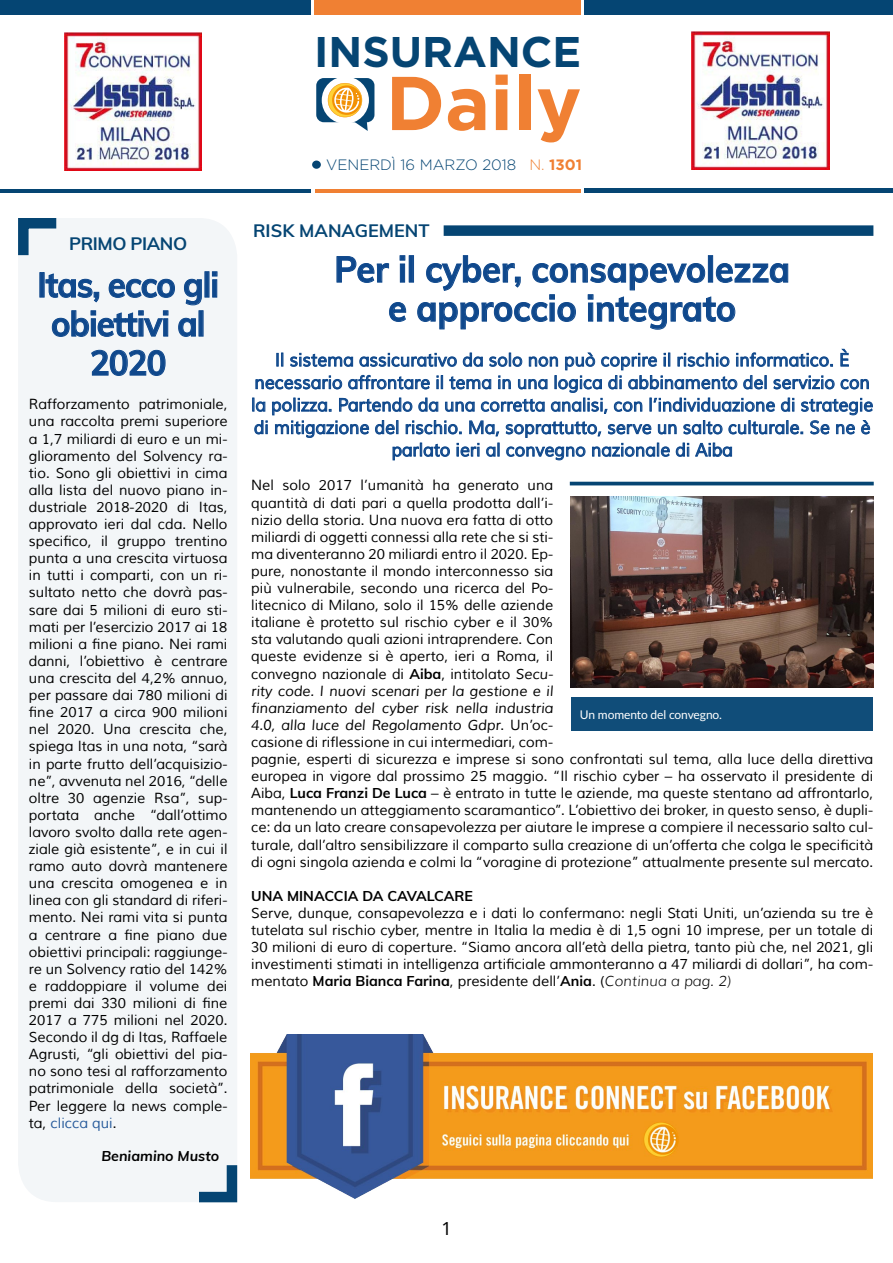
<style>
.page{position:relative;width:893px;height:1263px;background:#fff}
.page>*{position:absolute;margin:0;border:0;box-sizing:border-box;transform-origin:0 0}
.t1{font:700 76.05px "Gotham";color:#f08033}
.t2{font:700 42.9px "Gotham";color:#054573}
.t3{font:700 36px/39px "Muli";color:#0f488c;text-align:center;scale:.95 1}
.t4{font:700 34.5px/39px "Muli";letter-spacing:-.025em;color:#0f488c;text-align:center;scale:.95 1}
.t5{font:18px/22.5px "Muli";letter-spacing:.01em;color:#0f488c;text-align:center;scale:.95 1}
.t6{font:700 18px "Muli";color:#054573}
.t7{font:700 18px "Muli";letter-spacing:-.025em;color:#054573}
.t8{font:18px "Noto Sans";color:#000}
.t9{font:300 15px "Gotham";color:#054573}
.t10{font:700 15px "Gotham";color:#f08033}
.t11{font:14.25px/17.1px "Muli";color:#000;text-align:justify}
.t12{font:700 14.25px "Muli";color:#000}
.t13{font:italic 700 14.25px "Muli";color:#000}
.t14{font:12px "Lato";letter-spacing:-.01em;color:#fff}
.s1{color:#275b9b}
.s2{font-weight:300}
.s3{font-weight:700}
.s4{font-style:italic}
.s5{font-weight:300;font-style:italic}
</style>
<div class="page">
<div style="left:312px;top:161px;width:9px;height:8px;background:#054573;border-radius:50%"></div>
<div style="left:0;top:0;width:310px;height:15px;background:#054573"></div>
<div style="left:585px;top:0;width:308px;height:14px;background:#054573"></div>
<div style="left:314px;top:0;width:267px;height:15px;background:#f08033"></div>
<hr style="left:0;top:189px;width:310px;height:3px;background:#054573">
<hr style="left:585px;top:188px;width:308px;height:4px;background:#054573">
<hr style="left:315px;top:189px;width:266px;height:3px;background:#f08033">
<div style="left:316px;top:78px;width:58px;height:44px;background:#054573;border-radius:8px"></div>
<div style="left:322px;top:77px;width:47px;height:47px;background:#fff;border-radius:50%"></div>
<svg style="left:328px;top:83px;width:40px;height:48px"></svg>
<img style="left:64px;top:32px;width:138px;height:138px">
<img style="left:692px;top:32px;width:137px;height:137px">
<svg style="left:336px;top:256px;width:53px;height:27px"></svg>
<div style="left:400px;top:264px;width:5px;height:19px;border:1px solid #0f488c"></div>
<svg style="left:400px;top:255px;width:5px;height:6px"></svg>
<div style="left:409px;top:255px;width:5px;height:28px;border:1px solid #0f488c"></div>
<svg style="left:389px;top:302px;width:17px;height:20px"></svg>
<svg style="left:417px;top:255px;width:371px;height:75px"></svg>
<svg style="left:252px;top:348px;width:621px;height:113px"></svg>
<svg style="left:570px;top:481px;width:303px;height:250px;fill:#104d79"></svg>
<div style="left:18px;top:218px;width:219px;height:984px;background:#f3f6f8;border-radius:38px"></div>
<svg style="left:18px;top:218px;width:39px;height:38px"></svg>
<svg style="left:199px;top:1165px;width:39px;height:38px"></svg>
<svg style="left:45px;top:273px;width:55px;height:30px"></svg>
<svg style="left:108px;top:278px;width:67px;height:20px"></svg>
<svg style="left:184px;top:278px;width:18px;height:28px"></svg>
<div style="left:212px;top:279px;width:5px;height:18px;border:1px solid #0f488c"></div>
<svg style="left:212px;top:271px;width:5px;height:5px"></svg>
<svg style="left:52px;top:310px;width:116px;height:27px"></svg>
<svg style="left:178px;top:317px;width:18px;height:20px"></svg>
<svg style="left:91px;top:349px;width:75px;height:27px"></svg>
<img style="left:251px;top:1034px;width:622px;height:164px">
<div style="left:444px;top:225px;width:429px;height:11px;background:#054573"></div>
<hr style="left:570px;top:482px;width:304px;height:3px;background:#054573">
<img style="left:570px;top:496px;width:303px;height:192px">
<p class="t7" style="left:69px;top:230px;width:119px">PRIMO PIANO</p>
<h3 class="t4" style="left:37px;top:264px;width:193px">Itas, ecco gli obiettivi al<br>2020</h3>
<p class="t11" style="left:29px;top:396px;width:200px">Rafforzamento patrimoniale, una raccolta premi superiore a 1,7 miliardi di euro e un mi&shy;glioramento del Solvency ra&shy;tio. Sono gli obiettivi in cima alla lista del nuovo piano in&shy;dustriale 2018-2020 di Itas, approvato ieri dal cda. Nello specifico, il gruppo trentino punta a una crescita virtuosa in tutti i comparti, con un ri&shy;sultato netto che dovrà pas&shy;sare dai 5 milioni di euro sti&shy;mati per l’esercizio 2017 ai 18 milioni a fine piano. Nei rami danni, l’obiettivo è centrare una crescita del 4,2% annuo, per passare dai 780 milioni di fine 2017 a circa 900 milioni nel 2020. Una crescita che, spiega Itas in una nota, “sarà in parte frutto dell’acquisizio&shy;ne”, avvenuta nel 2016, “delle oltre 30 agenzie Rsa”, sup&shy;portata anche “dall’ottimo lavoro svolto dalla rete agen&shy;ziale già esistente”, e in cui il ramo auto dovrà mantenere una crescita omogenea e in linea con gli standard di riferi&shy;mento. Nei rami vita si punta a centrare a fine piano due obiettivi principali: raggiunge&shy;re un Solvency ratio del 142% e raddoppiare il volume dei premi dai 330 milioni di fine 2017 a 775 milioni nel 2020.<br>Secondo il dg di Itas, Raffaele Agrusti, “gli obiettivi del pia&shy;no sono tesi al rafforzamento patrimoniale della società”.<br>Per leggere la news comple&shy;ta, <span class="s1">clicca qui</span>.</p>
<p class="t13" style="left:101px;top:1146px;width:119px">Beniamino Musto</p>
<h2 class="t2" style="left:314px;top:27px;width:269px">INSURANCE</h2>
<h1 class="t1" style="left:386px;top:59px;width:197px">Daily</h1>
<p class="t9" style="left:326px;top:157px;width:192px">VENERDÌ 16 MARZO 2018</p>
<p class="t10" style="left:529px;top:156px;width:54px"><span class="s2">N.</span> 1301</p>
<p class="t6" style="left:253px;top:217px;width:178px">RISK MANAGEMENT</p>
<h3 class="t3" style="left:334px;top:248px;width:481px">Per il cyber, consapevolezza e approccio integrato</h3>
<p class="t5" style="left:251px;top:349px;width:656px">Il sistema assicurativo da solo non può coprire il rischio informatico. È necessario affrontare il tema in una logica di abbinamento del servizio con la polizza. Partendo da una corretta analisi, con l’individuazione di strategie di mitigazione del rischio. Ma, soprattutto, serve un salto culturale. Se ne è parlato ieri al convegno nazionale di Aiba</p>
<p class="t11" style="left:251px;top:477px;width:623px;text-align:left">Nel solo 2017 l’umanità ha generato una<br>quantità di dati pari a quella prodotta dall’i-<br>nizio della storia. Una nuova era fatta di otto<br>miliardi di oggetti connessi alla rete che si sti-<br>ma diventeranno 20 miliardi entro il 2020. Ep-<br>pure, nonostante il mondo interconnesso sia<br>più vulnerabile, secondo una ricerca del Po-<br>litecnico di Milano, solo il 15% delle aziende<br>italiane è protetto sul rischio cyber e il 30%<br>sta valutando quali azioni intraprendere. Con<br>queste evidenze si è aperto, ieri a Roma, il<br>convegno nazionale di <span class="s3">Aiba</span>, intitolato <span class="s4">Secu-<br>rity code. I nuovi scenari per la gestione e il<br>finanziamento del cyber risk nella industria<br>4.0, alla luce del Regolamento Gdpr</span>. Un’oc-<br>casione di riflessione in cui intermediari, com-<br>pagnie, esperti di sicurezza e imprese si sono confrontati sul tema, alla luce della direttiva europea in vigore dal prossimo 25 maggio. “Il rischio cyber – ha osservato il presidente di Aiba, <span class="s3">Luca Franzi De Luca</span> – è entrato in tutte le aziende, ma queste stentano ad affrontarlo, mantenendo un atteggiamento scaramantico”. L’obiettivo dei broker, in questo senso, è dupli&shy;ce: da un lato creare consapevolezza per aiutare le imprese a compiere il necessario salto cul&shy;turale, dall’altro sensibilizzare il comparto sulla creazione di un’offerta che colga le specificità di ogni singola azienda e colmi la “voragine di protezione” attualmente presente sul mercato.</p>
<p class="t12" style="left:251px;top:885px;width:223px">UNA MINACCIA DA CAVALCARE</p>
<p class="t11" style="left:251px;top:905px;width:623px">Serve, dunque, consapevolezza e i dati lo confermano: negli Stati Uniti, un’azienda su tre è tutelata sul rischio cyber, mentre in Italia la media è di 1,5 ogni 10 imprese, per un totale di 30 milioni di euro di coperture. “Siamo ancora all’età della pietra, tanto più che, nel 2021, gli investimenti stimati in intelligenza artificiale ammonteranno a 47 miliardi di dollari”, ha com&shy;mentato <span class="s3">Maria Bianca Farina</span>, presidente dell’<span class="s3">Ania</span>. (<span class="s5">Continua a pag. 2)</span></p>
<p class="t14" style="left:580px;top:706px;width:144px">Un momento del convegno.</p>
<p class="t8" style="left:441px;top:1216px;width:12px">1</p>
</div>
